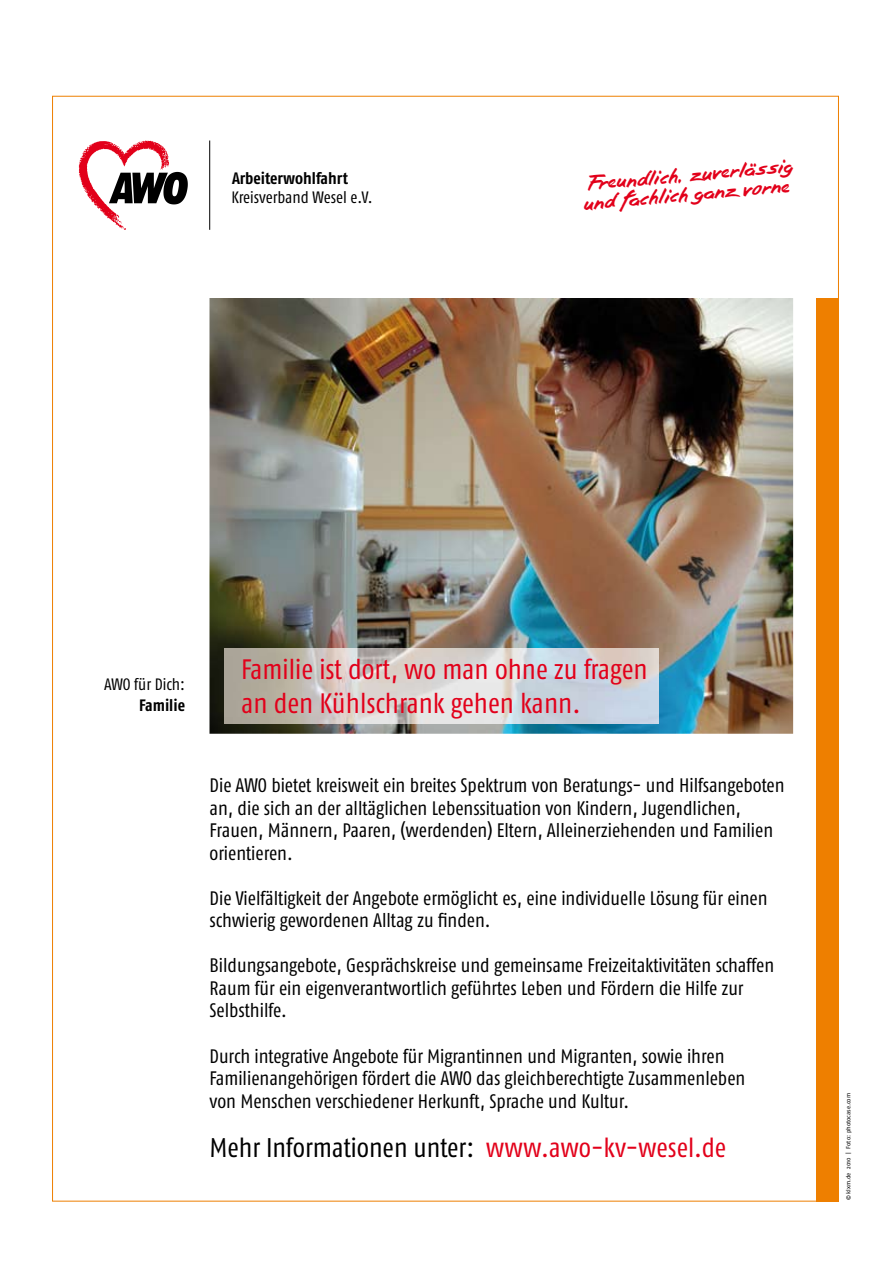
<style>
.page{position:relative;width:893px;height:1263px;background:#fff}
.page>*{position:absolute;margin:0;border:0;box-sizing:border-box;transform-origin:0 0}
.t1{font:28.05px/33.6px "Fago Co";color:#e2001a}
.t2{font:27px "Fago Co";color:#000}
.t3{font:21px/19.5px "Font Box Hand Schriften Squiso";color:#e2001a}
.t4{font:19.5px/22.5px "Fago Co";color:#000}
.t5{font:16.5px "Fago Co";color:#000}
.t6{font:700 16.5px "Fago Co";color:#000}
.t7{font:6px "Fago No";color:#000}
.s1{color:#e2001a}
</style>
<div class="page">
<svg style="left:79px;top:140px;width:109px;height:90px"></svg>
<hr style="left:209px;top:140px;width:1px;height:90px;background:#000">
<div style="left:816px;top:298px;width:23px;height:903px;background:#ee7f00"></div>
<img style="left:209px;top:298px;width:584px;height:436px">
<img style="left:224px;top:648px;width:434px;height:75px">
<p class="t6" style="left:232px;top:169px;width:117px">Arbeiterwohlfahrt</p>
<p class="t5" style="left:231px;top:188px;width:143px">Kreisverband Wesel e.V.</p>
<p class="t3" style="left:580px;top:174px;width:213px;rotate:-5deg">Freundlich, zuverlässig und fachlich ganz vorne</p>
<p class="t5" style="left:104px;top:675px;width:82px">AWO für Dich:</p>
<p class="t6" style="left:139px;top:695px;width:48px">Familie</p>
<h1 class="t1" style="left:241px;top:652px;width:408px">Familie ist dort, wo man ohne zu fragen an den Kühlschrank gehen kann.</h1>
<p class="t4" style="left:209px;top:774px;width:577px">Die AWO bietet kreisweit ein breites Spektrum von Beratungs- und Hilfs angeboten an, die sich an der alltäglichen Lebenssituation von Kindern, Jugendlichen, Frauen, Männern, Paaren, (werdenden) Eltern, Alleinerziehenden und Familien orientieren.</p>
<p class="t4" style="left:209px;top:887px;width:560px">Die Vielfältigkeit der Angebote ermöglicht es, eine individuelle Lösung für einen schwierig gewordenen Alltag zu finden.</p>
<p class="t4" style="left:209px;top:954px;width:566px">Bildungsangebote, Gesprächskreise und gemeinsame Freizeitaktivitäten schaffen<br>Raum für ein eigenverantwortlich geführtes Leben und Fördern die Hilfe zur<br>Selbsthilfe.</p>
<p class="t4" style="left:209px;top:1044px;width:537px">Durch integrative Angebote für Migrantinnen und Migranten, sowie ihren<br>Familienangehörigen fördert die AWO das gleichberechtigte Zusammenleben von Menschen verschiedener Herkunft, Sprache und Kultur.</p>
<h2 class="t2" style="left:209px;top:1132px;width:518px">Mehr Informationen unter: <span class="s1">www.awo-kv-wesel.de</span></h2>
<p class="t7" style="left:845px;top:1200px;width:109px;rotate:-90deg">© klxm.de 2010 | Foto: photocase.com</p>
</div>
